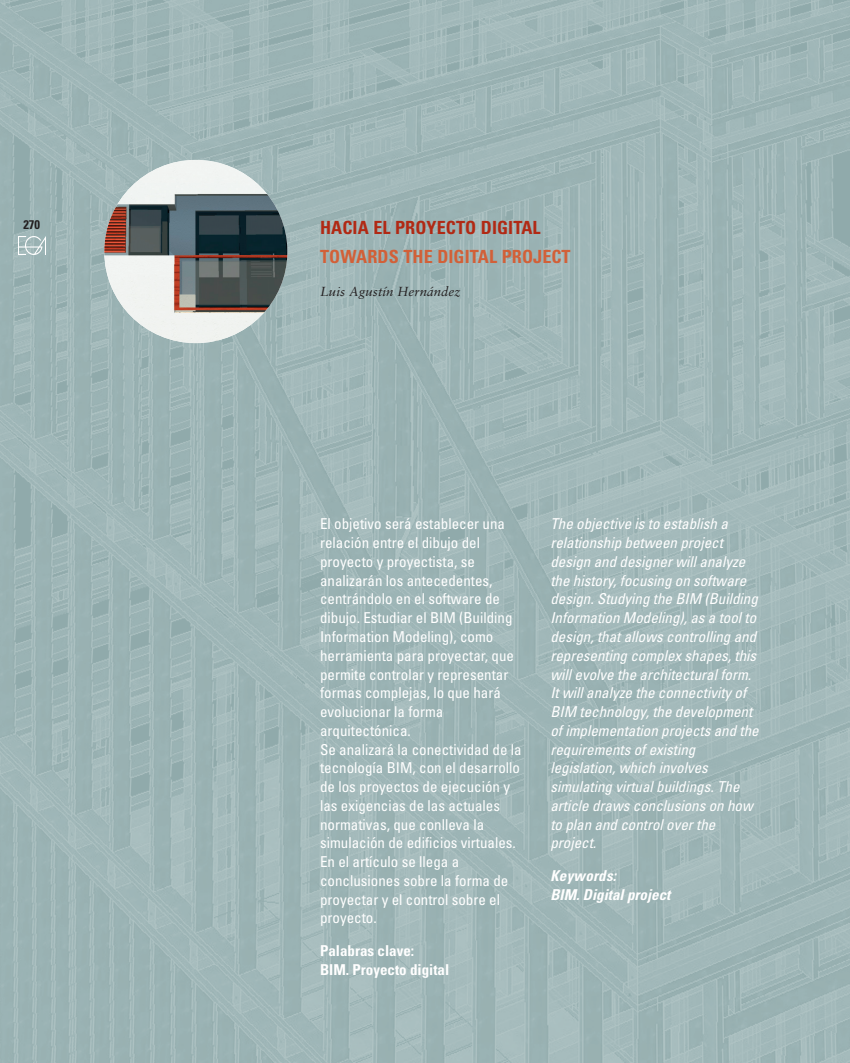
<style>
.page{position:relative;width:850px;height:1063px;background:#fff}
.page>*{position:absolute;margin:0;border:0;box-sizing:border-box;transform-origin:0 0}
.t1{font:700 condensed 18.12px "Univers";letter-spacing:.005em;color:#d26038}
.t2{font:700 condensed 18.12px "Univers";letter-spacing:.005em;color:#b12914}
.t3{font:condensed 15px/18.8px "Univers";color:#fff}
.t4{font:italic condensed 15px/18.8px "Univers";color:#fff}
.t5{font:700 condensed 15px/18.8px "Univers";color:#fff}
.t6{font:italic 700 condensed 15px/18.8px "Univers";color:#fff}
.t7{font:italic 13.12px "Sabon";letter-spacing:.005em;color:#231f20}
.t8{font:700 condensed 12.5px "Univers";color:#231f20}
</style>
<div class="page">
<img style="left:0;top:0;width:850px;height:1062px">
<img style="left:18px;top:237px;width:28px;height:17px">
<img style="left:104px;top:160px;width:183px;height:183px;border-radius:50%">
<p class="t8" style="left:23px;top:220px;width:18px">270</p>
<p class="t2" style="left:320px;top:221px;width:222px">HACIA EL PROYECTO DIGITAL</p>
<p class="t1" style="left:320px;top:250px;width:252px">TOWARDS THE DIGITAL PROJECT</p>
<p class="t7" style="left:320px;top:286px;width:142px">Luis Agustín Hernández</p>
<p class="t3" style="left:320px;top:516px;width:203px">El objetivo será establecer una relación entre el dibujo del proyecto y proyectista, se analizarán los antecedentes, centrándolo en el software de dibujo. Estudiar el BIM (Building<br>Information Modeling), como herramienta para proyectar, que permite controlar y representar formas complejas, lo que hará evolucionar la forma arquitectónica.<br>Se analizará la conectividad de la tecnología BIM, con el desarrollo de los proyectos de ejecución y las exigencias de las actuales normativas, que conlleva la simulación de edificios virtuales.<br>En el artículo se llega a conclusiones sobre la forma de proyectar y el control sobre el proyecto.</p>
<p class="t5" style="left:320px;top:943px;width:131px">Palabras clave:<br>BIM. Proyecto digital</p>
<p class="t4" style="left:550px;top:516px;width:213px">The objective is to establish a relationship between project design and designerwillanalyze the history,focusing on software design.Studying the BIM (Building<br>Information Modeling),as a toolto design,thatallows controlling and representing complex shapes,this willevolve the architecturalform.<br>Itwillanalyze the connectivity of<br>BIM technology,the development of implementation projects and the requirements of existing legislation,which involves simulating virtualbuildings.The article draws conclusions on how to plan and controloverthe project.</p>
<p class="t6" style="left:550px;top:868px;width:124px">Keywords:<br>BIM.Digital project</p>
</div>
